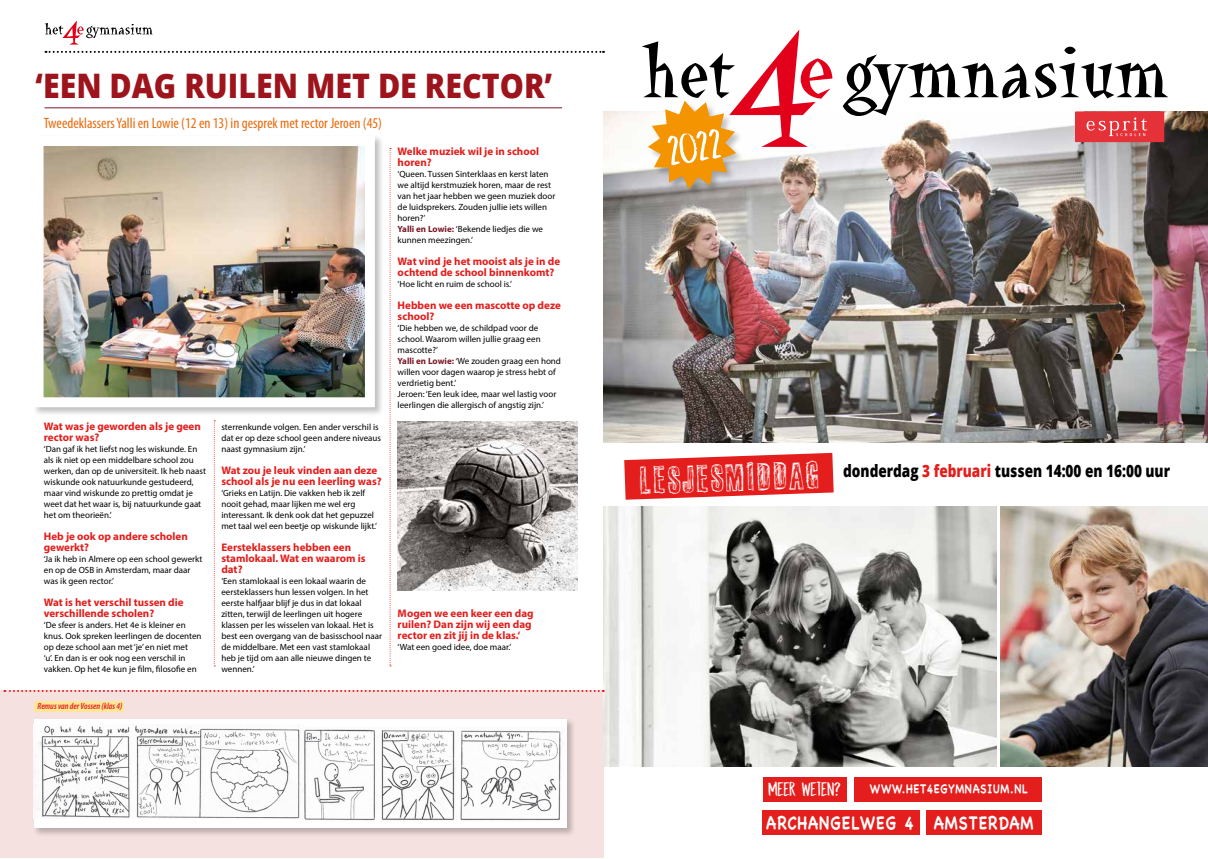
<style>
.page{position:relative;width:1208px;height:859px;background:#fff}
.page>*{position:absolute;margin:0;border:0;box-sizing:border-box;transform-origin:0 0}
.t1{font:37.4px "Fail";color:#fff}
.t2{font:800 33.7px "Open Sans";color:#9e141c;scale:.9 1}
.t3{font:19.6px "DK Midnight Chalker";letter-spacing:-.055em;color:#fff}
.t4{font:700 18.3px "Chalkboard";letter-spacing:.06em;color:#fff;scale:.83 1}
.t5{font:800 17px "Open Sans";color:#000;scale:.8 1}
.t6{font:condensed 15px "Myriad Pro";color:#eb690b}
.t7{font:700 12.6px "Chalkboard";letter-spacing:.06em;color:#fff;scale:.83 1}
.t8{font:700 11px/11px "Myriad Pro";color:#e31e1c}
.t9{font:9px/11px "Myriad Pro";color:#000}
.t10{font:italic 600 condensed 9px "Myriad Pro";color:#e31e1c}
.s1{font-weight:700;color:#7a1925}
.s2{font-weight:700;font-stretch:condensed;color:#7a1925}
.s3{color:#e31e1c}
</style>
<div class="page">
<img style="left:604px;top:112px;width:604px;height:331px">
<div style="left:0;top:690px;width:604px;height:167px;background:#f5e1df"></div>
<svg style="left:46px;top:51px;width:558px;height:2px"></svg>
<img style="left:604px;top:506px;width:392px;height:260px">
<img style="left:1001px;top:506px;width:207px;height:260px">
<div style="left:763px;top:777px;width:83px;height:25px;background:#e31e1c"></div>
<div style="left:853px;top:777px;width:188px;height:25px;background:#e31e1c"></div>
<div style="left:762px;top:811px;width:157px;height:24px;background:#e31e1c"></div>
<div style="left:926px;top:811px;width:116px;height:24px;background:#e31e1c"></div>
<svg style="left:45px;top:20px;width:108px;height:25px"></svg>
<svg style="left:624px;top:453px;width:209px;height:47px;background:#e74240"></svg>
<div style="left:32px;top:717px;width:544px;height:120px;background:#000;opacity:.25"></div>
<div style="left:34px;top:718px;width:533px;height:109px;background:#fff"></div>
<img style="left:34px;top:725px;width:267px;height:94px">
<img style="left:302px;top:729px;width:261px;height:92px">
<svg style="left:4px;top:690px;width:600px;height:2px"></svg>
<svg style="left:214px;top:420px;width:1px;height:246px"></svg>
<svg style="left:389px;top:148px;width:2px;height:518px"></svg>
<div style="left:34px;top:701px;width:89px;height:10px;background:#ffe798"></div>
<div style="left:32px;top:135px;width:352px;height:281px;background:#000;opacity:.25"></div>
<img style="left:45px;top:147px;width:319px;height:249px">
<div style="left:34px;top:136px;width:341px;height:271px;border:10px solid #fff"></div>
<img style="left:398px;top:421px;width:179px;height:170px">
<div style="left:647px;top:100px;width:97px;height:98px;background:#000;opacity:.25"></div>
<svg style="left:642px;top:29px;width:526px;height:160px"></svg>
<hr style="left:45px;top:107px;width:517px;height:1px;background:#7a1925">
<h2 class="t2" style="left:35px;top:60px;width:576px">‘EEN DAG RUILEN MET DE RECTOR’</h2>
<h3 class="t6" style="left:44px;top:114px;width:340px">Tweedeklassers Yalli en Lowie (12 en 13) in gesprek met rector Jeroen (45)</h3>
<p class="t8" style="left:398px;top:145px;width:143px">Welke muziek wil je in school horen?</p>
<p class="t9" style="left:398px;top:168px;width:159px">‘Queen. Tussen Sinterklaas en kerst laten we altijd kerstmuziek horen, maar de rest van het jaar hebben we geen muziek door de luidsprekers. Zouden jullie iets willen horen?’<br><span class="s1">Yalli en Lowie:</span> ‘Bekende liedjes die we kunnen meezingen.’</p>
<p class="t8" style="left:398px;top:255px;width:164px">Wat vind je het mooist als je in de ochtend de school binnenkomt?</p>
<p class="t9" style="left:398px;top:278px;width:116px">‘Hoe licht en ruim de school is.’</p>
<p class="t8" style="left:398px;top:299px;width:165px">Hebben we een mascotte op deze school?</p>
<p class="t9" style="left:398px;top:322px;width:165px">‘Die hebben we, de schildpad voor de school. Waarom willen jullie graag een mascotte?’<br><span class="s1">Yalli en Lowie:</span> <span class="s2">‘</span>We zouden graag een hond willen voor dagen waarop je stress hebt of verdrietig bent.’<br>Jeroen: ‘Een leuk idee, maar wel lastig voor leerlingen die allergisch of angstig zijn.’</p>
<p class="t8" style="left:44px;top:420px;width:158px">Wat was je geworden als je geen rector was?</p>
<p class="t9" style="left:44px;top:443px;width:164px">‘Dan gaf ik het liefst nog les wiskunde. En als ik niet op een middelbare school zou werken, dan op de universiteit. Ik heb naast wiskunde ook natuurkunde gestudeerd, maar vind wiskunde zo prettig omdat je weet dat het waar is, bij natuurkunde gaat het om theorieën.’</p>
<p class="t8" style="left:44px;top:530px;width:145px">Heb je ook op andere scholen gewerkt?</p>
<p class="t9" style="left:44px;top:553px;width:160px">‘Ja ik heb in Almere op een school gewerkt en op de OSB in Amsterdam, maar daar was ik geen rector.’</p>
<p class="t8" style="left:44px;top:596px;width:141px">Wat is het verschil tussen die verschillende scholen?</p>
<p class="t9" style="left:44px;top:619px;width:159px">‘De sfeer is anders. Het 4e is kleiner en knus. Ook spreken leerlingen de docenten op deze school aan met ‘je’ en niet met<br>‘u’. En dan is er ook nog een verschil in vakken. Op het 4e kun je film, filosofie en</p>
<p class="t10" style="left:38px;top:700px;width:87px">Remus van der Vossen (klas 4)</p>
<p class="t9" style="left:221px;top:421px;width:161px">sterrenkunde volgen. Een ander verschil is dat er op deze school geen andere niveaus naast gymnasium zijn.’</p>
<p class="t8" style="left:221px;top:464px;width:162px">Wat zou je leuk vinden aan deze school als je nu een leerling was?</p>
<p class="t9" style="left:221px;top:487px;width:157px">‘Grieks en Latijn. Die vakken heb ik zelf nooit gehad, maar lijken me wel erg interessant. Ik denk ook dat het gepuzzel met taal wel een beetje op wiskunde lijkt.’</p>
<p class="t8" style="left:221px;top:541px;width:146px">Eersteklassers hebben een stamlokaal. Wat en waarom is dat?</p>
<p class="t9" style="left:221px;top:575px;width:162px">‘Een stamlokaal is een lokaal waarin de eersteklassers hun lessen volgen. In het eerste halfjaar blijf je dus in dat lokaal zitten, terwijl de leerlingen uit hogere klassen per les wisselen van lokaal. Het is best een overgang van de basisschool naar de middelbare. Met een vast stamlokaal heb je tijd om aan alle nieuwe dingen te wennen.’</p>
<p class="t8" style="left:398px;top:607px;width:138px">Mogen we een keer een dag ruilen? Dan zijn wij een dag rector en zit jij in de klas.‘</p>
<p class="t9" style="left:398px;top:641px;width:115px">‘Wat een goed idee, doe maar.’</p>
<h1 class="t1" style="left:639px;top:461px;width:182px;rotate:-2deg">LESJESMIDDAG</h1>
<h3 class="t5" style="left:843px;top:458px;width:410px">donderdag <span class="s3">3 februari</span> tussen 14:00 en 16:00 uur</h3>
<h3 class="t3" style="left:768px;top:779px;width:75px">MEER WETEN?</h3>
<h3 class="t7" style="left:869px;top:781px;width:192px">WWW.HET4EGYMNASIUM.NL</h3>
<h3 class="t4" style="left:766px;top:812px;width:323px">ARCHANGELWEG 4 AMSTERDAM</h3>
</div>
